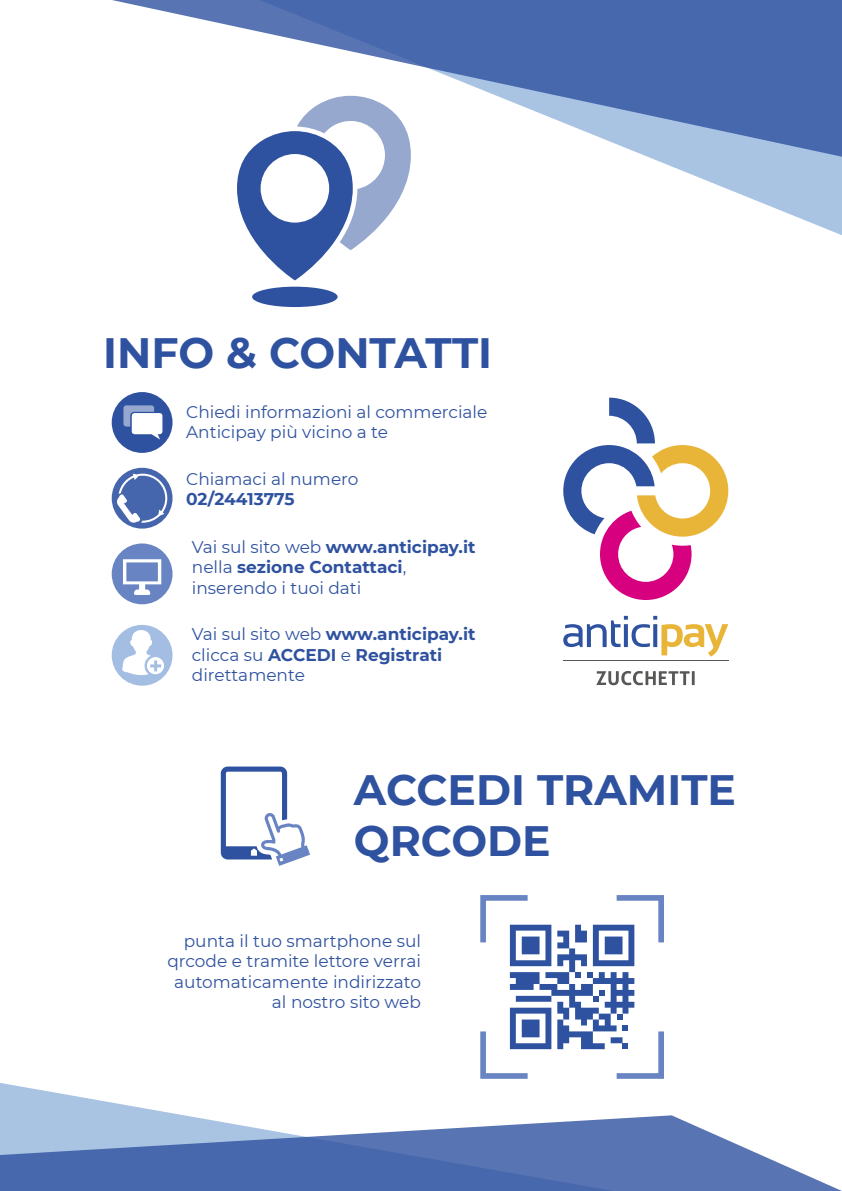
<style>
.page{position:relative;width:842px;height:1191px;background:#fff}
.page>*{position:absolute;margin:0;border:0;box-sizing:border-box;transform-origin:0 0}
.t1{font:700 42.4px/51px "Montserrat";color:#2f52a0}
.t2{font:17px/20.4px "Montserrat";color:#2f52a0}
.t3{font:700 17px "Montserrat";letter-spacing:-.005em;color:#2f52a0}
.s1{font-weight:700}
</style>
<div class="page">
<svg style="left:649px;top:157px;width:192px;height:78px"></svg>
<svg style="left:112px;top:0;width:729px;height:157px"></svg>
<svg style="left:0;top:1083px;width:182px;height:32px"></svg>
<svg style="left:0;top:1115px;width:841px;height:76px"></svg>
<div style="left:252px;top:287px;width:86px;height:20px;background:#2f52a0;border-radius:50%"></div>
<svg style="left:237px;top:96px;width:174px;height:184px"></svg>
<div style="left:112px;top:468px;width:61px;height:60px;background:#4565ad;border-radius:50%"></div>
<svg style="left:116px;top:473px;width:51px;height:50px"></svg>
<div style="left:112px;top:543px;width:61px;height:61px;background:#6884c2;border-radius:50%"></div>
<svg style="left:123px;top:559px;width:38px;height:36px"></svg>
<div style="left:112px;top:625px;width:61px;height:60px;background:#a4bde3;border-radius:50%"></div>
<svg style="left:122px;top:630px;width:42px;height:45px"></svg>
<div style="left:112px;top:392px;width:61px;height:61px;background:#2f52a0;border-radius:50%"></div>
<svg style="left:123px;top:405px;width:39px;height:34px"></svg>
<svg style="left:221px;top:766px;width:89px;height:100px"></svg>
<svg style="left:480px;top:895px;width:184px;height:184px"></svg>
<svg style="left:841px;top:0;width:1px;height:235px"></svg>
<svg style="left:563px;top:397px;width:165px;height:203px"></svg>
<svg style="left:563px;top:616px;width:165px;height:40px"></svg>
<svg style="left:596px;top:671px;width:99px;height:14px"></svg>
<hr style="left:563px;top:660px;width:165px;height:1px;background:#575756">
<h1 class="t1" style="left:103px;top:325px;width:390px">INFO &amp; CONTATTI</h1>
<p class="t2" style="left:186px;top:401px;width:303px">Chiedi informazioni al commerciale<br>Anticipay più vicino a te</p>
<p class="t2" style="left:186px;top:468px;width:174px">Chiamaci al numero</p>
<p class="t3" style="left:186px;top:487px;width:110px">02/24413775</p>
<p class="t2" style="left:192px;top:536px;width:285px">Vai sul sito web <span class="s1">www.anticipay.it </span>nella <span class="s1">sezione Contattaci</span>, inserendo i tuoi dati</p>
<p class="t2" style="left:192px;top:623px;width:285px">Vai sul sito web <span class="s1">www.anticipay.it </span>clicca su <span class="s1">ACCEDI</span> e <span class="s1">Registrati </span>direttamente</p>
<h1 class="t1" style="left:354px;top:762px;width:384px">ACCEDI TRAMITE<br>QRCODE</h1>
<p class="t2" style="left:167px;top:930px;width:255px;text-align:right">punta il tuo smartphone sul qrcode e tramite lettore verrai automaticamente indirizzato al nostro sito web</p>
</div>
